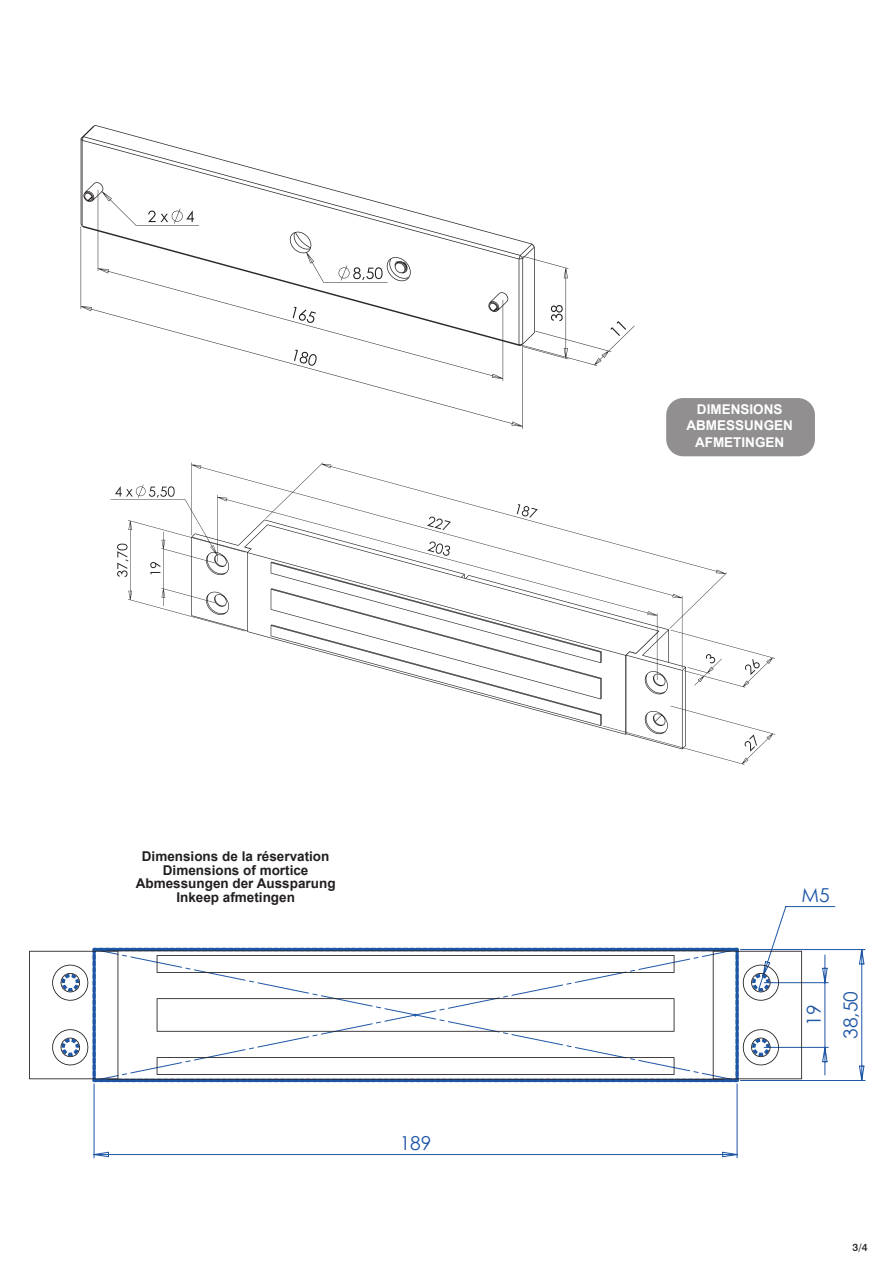
<style>
.page{position:relative;width:893px;height:1263px;background:#fff}
.page>*{position:absolute;margin:0;border:0;box-sizing:border-box;transform-origin:0 0}
.t1{font:19.2px "Century Gothic";color:#1e56a6}
.t2{font:700 13.5px/13.5px "Arial";color:#231f20;text-align:center}
.t3{font:700 13.5px/16.5px "Arial";color:#fff;text-align:center}
.t4{font:500 10.5px "Swiss 721 BT";color:#231f20}
</style>
<div class="page">
<svg style="left:681px;top:634px;width:94px;height:131px"></svg>
<svg style="left:111px;top:485px;width:80px;height:132px"></svg>
<svg style="left:265px;top:463px;width:462px;height:150px"></svg>
<svg style="left:217px;top:495px;width:440px;height:24px"></svg>
<svg style="left:191px;top:519px;width:495px;height:230px"></svg>
<svg style="left:523px;top:259px;width:111px;height:107px"></svg>
<svg style="left:226px;top:346px;width:297px;height:83px"></svg>
<svg style="left:81px;top:125px;width:454px;height:221px"></svg>
<svg style="left:93px;top:1083px;width:645px;height:75px"></svg>
<svg style="left:92px;top:906px;width:774px;height:176px"></svg>
<svg style="left:29px;top:950px;width:773px;height:129px"></svg>
<div style="left:666px;top:398px;width:149px;height:58px;background:#918f8f;border-radius:17px"></div>
<p class="t2" style="left:136px;top:850px;width:201px">Dimensions de la réservation<br>Dimensions of mortice<br>Abmessungen der Aussparung<br>Inkeep afmetingen</p>
<h1 class="t1" style="left:400px;top:1130px;width:33px">189</h1>
<p class="t3" style="left:686px;top:401px;width:108px">DIMENSIONS<br>ABMESSUNGEN<br>AFMETINGEN</p>
<h1 class="t1" style="left:801px;top:882px;width:30px">M5</h1>
<h1 class="t1" style="left:800px;top:1025px;width:23px;rotate:-90deg">19</h1>
<h1 class="t1" style="left:837px;top:1039px;width:49px;rotate:-90deg">38,50</h1>
<p class="t4" style="left:853px;top:1241px;width:16px">3/4</p>
</div>
